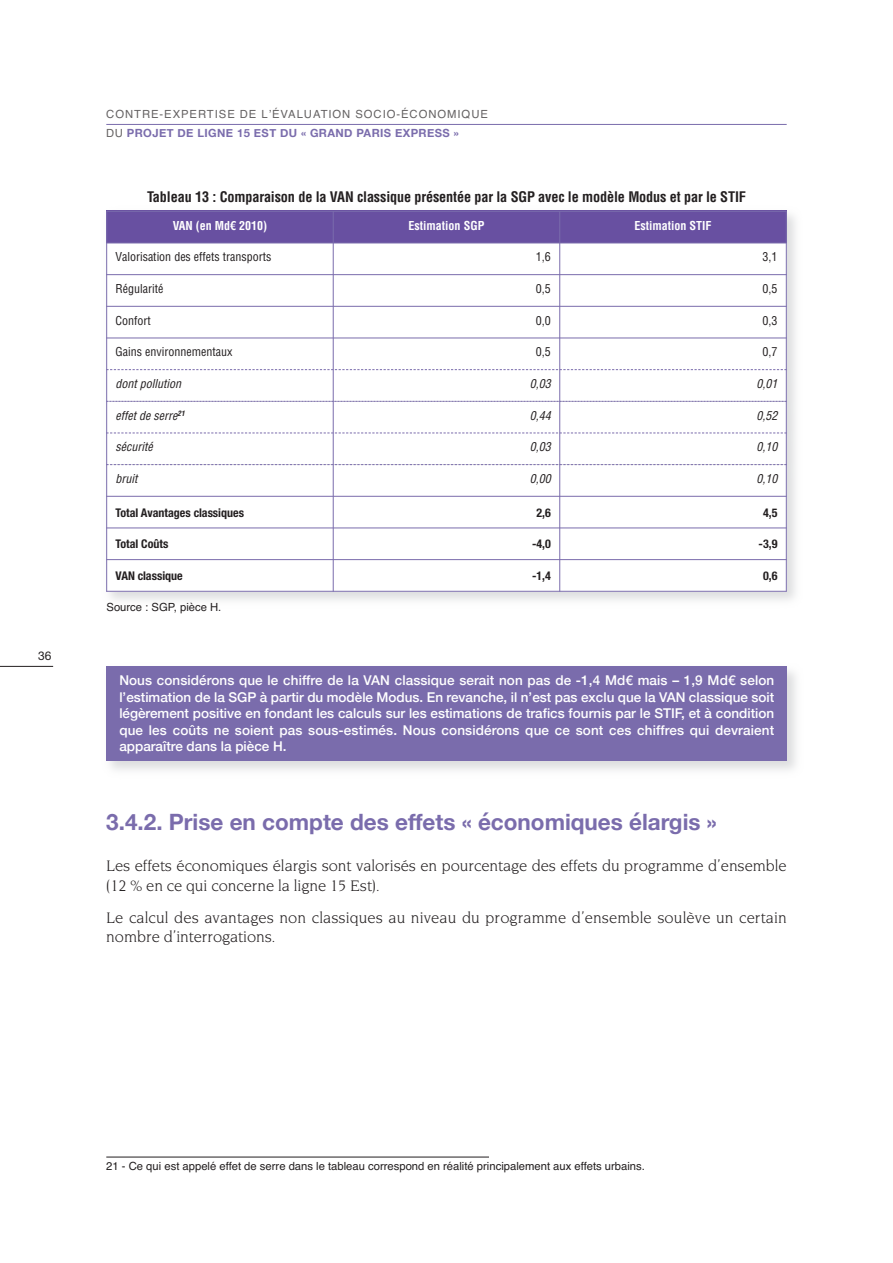
<style>
.page{position:relative;width:893px;height:1263px;background:#fff}
.page>*{position:absolute;margin:0;border:0;box-sizing:border-box;transform-origin:0 0}
.t1{font:700 22.5px "Helvetica Neue";color:#7a6cac}
.t2{font:15.75px/19.5px "Novarese ITC";color:#231f20}
.t3{font:700 condensed 14.25px "Helvetica LT Std";letter-spacing:-.01em;color:#231f20}
.t4{font:500 13.5px/16.5px "Helvetica Neue";letter-spacing:.01em;color:#fff;text-align:justify}
.t5{font:condensed 12px "Helvetica LT Std";color:#231f20}
.t6{font:italic condensed 12px "Helvetica LT Std";color:#231f20}
.t7{font:700 condensed 12px "Helvetica Neue";color:#231f20}
.t8{font:700 condensed 12px "Helvetica LT Std";color:#fff}
.t9{font:12px "Helvetica Neue";color:#231f20}
.t10{font:11.25px "Helvetica";color:#231f20}
.t11{font:11.25px "Helvetica";letter-spacing:.085em;color:rgb(35 31 32/.7)}
.t12{font:700 11.25px "Helvetica Neue";letter-spacing:.035em;color:#7a6cac}
.s1{font-family:"Helvetica";font-weight:400;color:rgb(35 31 32/.7)}
</style>
<div class="page">
<hr style="left:0;top:666px;width:53px;height:1px;background:#231f20">
<hr style="left:106px;top:124px;width:681px;height:1px;background:#7a6cac">
<img style="left:106px;top:210px;width:690px;height:391px">
<div style="left:106px;top:211px;width:227px;height:32px;background:#6850a1"></div>
<div style="left:333px;top:211px;width:227px;height:32px;background:#6850a1"></div>
<div style="left:560px;top:211px;width:227px;height:32px;background:#6850a1"></div>
<div style="left:106px;top:243px;width:227px;height:32px;background:#fff"></div>
<div style="left:333px;top:243px;width:227px;height:32px;background:#fff"></div>
<div style="left:560px;top:243px;width:227px;height:32px;background:#fff"></div>
<div style="left:106px;top:275px;width:227px;height:31px;background:#fff"></div>
<div style="left:333px;top:275px;width:227px;height:31px;background:#fff"></div>
<div style="left:560px;top:275px;width:227px;height:31px;background:#fff"></div>
<div style="left:106px;top:306px;width:227px;height:32px;background:#fff"></div>
<div style="left:333px;top:306px;width:227px;height:32px;background:#fff"></div>
<div style="left:560px;top:306px;width:227px;height:32px;background:#fff"></div>
<div style="left:106px;top:338px;width:227px;height:31px;background:#fff"></div>
<div style="left:333px;top:338px;width:227px;height:31px;background:#fff"></div>
<div style="left:560px;top:338px;width:227px;height:31px;background:#fff"></div>
<div style="left:106px;top:370px;width:227px;height:31px;background:#fff"></div>
<div style="left:333px;top:370px;width:227px;height:31px;background:#fff"></div>
<div style="left:560px;top:370px;width:227px;height:31px;background:#fff"></div>
<div style="left:106px;top:402px;width:227px;height:31px;background:#fff"></div>
<div style="left:333px;top:402px;width:227px;height:31px;background:#fff"></div>
<div style="left:560px;top:402px;width:227px;height:31px;background:#fff"></div>
<div style="left:106px;top:433px;width:227px;height:31px;background:#fff"></div>
<div style="left:333px;top:433px;width:227px;height:31px;background:#fff"></div>
<div style="left:560px;top:433px;width:227px;height:31px;background:#fff"></div>
<div style="left:106px;top:465px;width:227px;height:31px;background:#fff"></div>
<div style="left:333px;top:465px;width:227px;height:31px;background:#fff"></div>
<div style="left:560px;top:465px;width:227px;height:31px;background:#fff"></div>
<div style="left:106px;top:496px;width:227px;height:32px;background:#fff"></div>
<div style="left:333px;top:496px;width:227px;height:32px;background:#fff"></div>
<div style="left:560px;top:496px;width:227px;height:32px;background:#fff"></div>
<div style="left:106px;top:528px;width:227px;height:32px;background:#fff"></div>
<div style="left:333px;top:528px;width:227px;height:32px;background:#fff"></div>
<div style="left:560px;top:528px;width:227px;height:32px;background:#fff"></div>
<div style="left:106px;top:560px;width:227px;height:32px;background:#fff"></div>
<div style="left:333px;top:560px;width:227px;height:32px;background:#fff"></div>
<div style="left:560px;top:560px;width:227px;height:32px;background:#fff"></div>
<hr style="left:106px;top:211px;width:1px;height:381px;background:#7a6cac">
<hr style="left:333px;top:211px;width:1px;height:381px;background:#7a6cac">
<hr style="left:559px;top:211px;width:1px;height:381px;background:#7a6cac">
<hr style="left:786px;top:211px;width:1px;height:381px;background:#7a6cac">
<hr style="left:106px;top:211px;width:681px;height:1px;background:#7a6cac">
<hr style="left:106px;top:243px;width:681px;height:1px;background:#7a6cac">
<hr style="left:106px;top:274px;width:681px;height:1px;background:#7a6cac">
<hr style="left:106px;top:306px;width:681px;height:1px;background:#7a6cac">
<hr style="left:106px;top:338px;width:681px;height:1px;background:#7a6cac">
<svg style="left:107px;top:369px;width:680px;height:1px"></svg>
<svg style="left:106px;top:401px;width:680px;height:1px"></svg>
<svg style="left:106px;top:433px;width:681px;height:1px"></svg>
<svg style="left:107px;top:464px;width:679px;height:1px"></svg>
<hr style="left:106px;top:496px;width:681px;height:1px;background:#7a6cac">
<hr style="left:106px;top:528px;width:681px;height:1px;background:#7a6cac">
<hr style="left:106px;top:559px;width:681px;height:1px;background:#7a6cac">
<hr style="left:106px;top:591px;width:681px;height:1px;background:#7a6cac">
<hr style="left:106px;top:1157px;width:383px;height:1px;background:#231f20">
<div style="left:107px;top:666px;width:680px;height:95px;background:#7a6cac"></div>
<p class="t9" style="left:38px;top:648px;width:15px">36</p>
<p class="t11" style="left:106px;top:107px;width:383px">CONTRE-EXPERTISE DE L’ÉVALUATION SOCIO-ÉCONOMIQUE</p>
<p class="t12" style="left:106px;top:126px;width:354px"><span class="s1">DU</span> Projet de ligne 15 est du « grand Paris exPress »</p>
<p class="t3" style="left:147px;top:191px;width:600px">Tableau 13 : Comparaison de la VAN classique présentée par la SGP avec le modèle Modus et par le STIF</p>
<p class="t8" style="left:173px;top:221px;width:96px">VAN (en Md€ 2010)</p>
<p class="t8" style="left:409px;top:221px;width:77px">Estimation SGP</p>
<p class="t8" style="left:634px;top:221px;width:79px">Estimation STIF</p>
<p class="t5" style="left:116px;top:252px;width:158px">Valorisation des effets transports</p>
<p class="t5" style="left:536px;top:252px;width:16px">1,6</p>
<p class="t5" style="left:762px;top:252px;width:16px">3,1</p>
<p class="t5" style="left:116px;top:284px;width:49px">Régularité</p>
<p class="t5" style="left:536px;top:284px;width:16px">0,5</p>
<p class="t5" style="left:762px;top:284px;width:16px">0,5</p>
<p class="t5" style="left:116px;top:316px;width:37px">Confort</p>
<p class="t5" style="left:536px;top:316px;width:16px">0,0</p>
<p class="t5" style="left:762px;top:316px;width:16px">0,3</p>
<p class="t5" style="left:116px;top:347px;width:118px">Gains environnementaux</p>
<p class="t5" style="left:536px;top:347px;width:16px">0,5</p>
<p class="t5" style="left:762px;top:347px;width:16px">0,7</p>
<p class="t6" style="left:116px;top:379px;width:67px">dont pollution</p>
<p class="t6" style="left:530px;top:379px;width:22px">0,03</p>
<p class="t6" style="left:756px;top:379px;width:22px">0,01</p>
<p class="t6" style="left:116px;top:411px;width:71px">effet de serre<sup>21</sup></p>
<p class="t6" style="left:530px;top:411px;width:22px">0,44</p>
<p class="t6" style="left:756px;top:411px;width:22px">0,52</p>
<p class="t6" style="left:116px;top:442px;width:39px">sécurité</p>
<p class="t6" style="left:530px;top:442px;width:22px">0,03</p>
<p class="t6" style="left:756px;top:442px;width:22px">0,10</p>
<p class="t6" style="left:116px;top:474px;width:23px">bruit</p>
<p class="t6" style="left:530px;top:474px;width:22px">0,00</p>
<p class="t6" style="left:756px;top:474px;width:22px">0,10</p>
<p class="t7" style="left:116px;top:505px;width:130px">Total Avantages classiques</p>
<p class="t7" style="left:536px;top:505px;width:16px">2,6</p>
<p class="t7" style="left:763px;top:505px;width:16px">4,5</p>
<p class="t7" style="left:116px;top:537px;width:54px">Total Coûts</p>
<p class="t7" style="left:532px;top:537px;width:20px">-4,0</p>
<p class="t7" style="left:759px;top:537px;width:20px">-3,9</p>
<p class="t7" style="left:116px;top:568px;width:69px">VAN classique</p>
<p class="t7" style="left:532px;top:568px;width:20px">-1,4</p>
<p class="t7" style="left:763px;top:568px;width:16px">0,6</p>
<p class="t10" style="left:107px;top:600px;width:116px">Source : SGP, pièce H.</p>
<p class="t4" style="left:119px;top:672px;width:656px">Nous considérons que le chiffre de la VAN classique serait non pas de -1,4 Md€ mais – 1,9 Md€ selon l’estimation de la SGP à partir du modèle Modus. En revanche, il n’est pas exclu que la VAN classique soit légèrement positive en fondant les calculs sur les estimations de trafics fournis par le STIF, et à condition que les coûts ne soient pas sous-estimés. Nous considérons que ce sont ces chiffres qui devraient apparaître dans la pièce H.</p>
<h1 class="t1" style="left:106px;top:808px;width:612px">3.4.2. Prise en compte des effets « économiques élargis »</h1>
<p class="t2" style="left:106px;top:856px;width:682px">Les effets économiques élargis sont valorisés en pourcentage des effets du programme d’ensemble (12 % en ce qui concerne la ligne 15 Est).</p>
<p class="t2" style="left:106px;top:908px;width:682px">Le calcul des avantages non classiques au niveau du programme d’ensemble soulève un certain nombre d’interrogations.</p>
<p class="t10" style="left:106px;top:1160px;width:540px">21 - Ce qui est appelé effet de serre dans le tableau correspond en réalité principalement aux effets urbains.</p>
</div>
